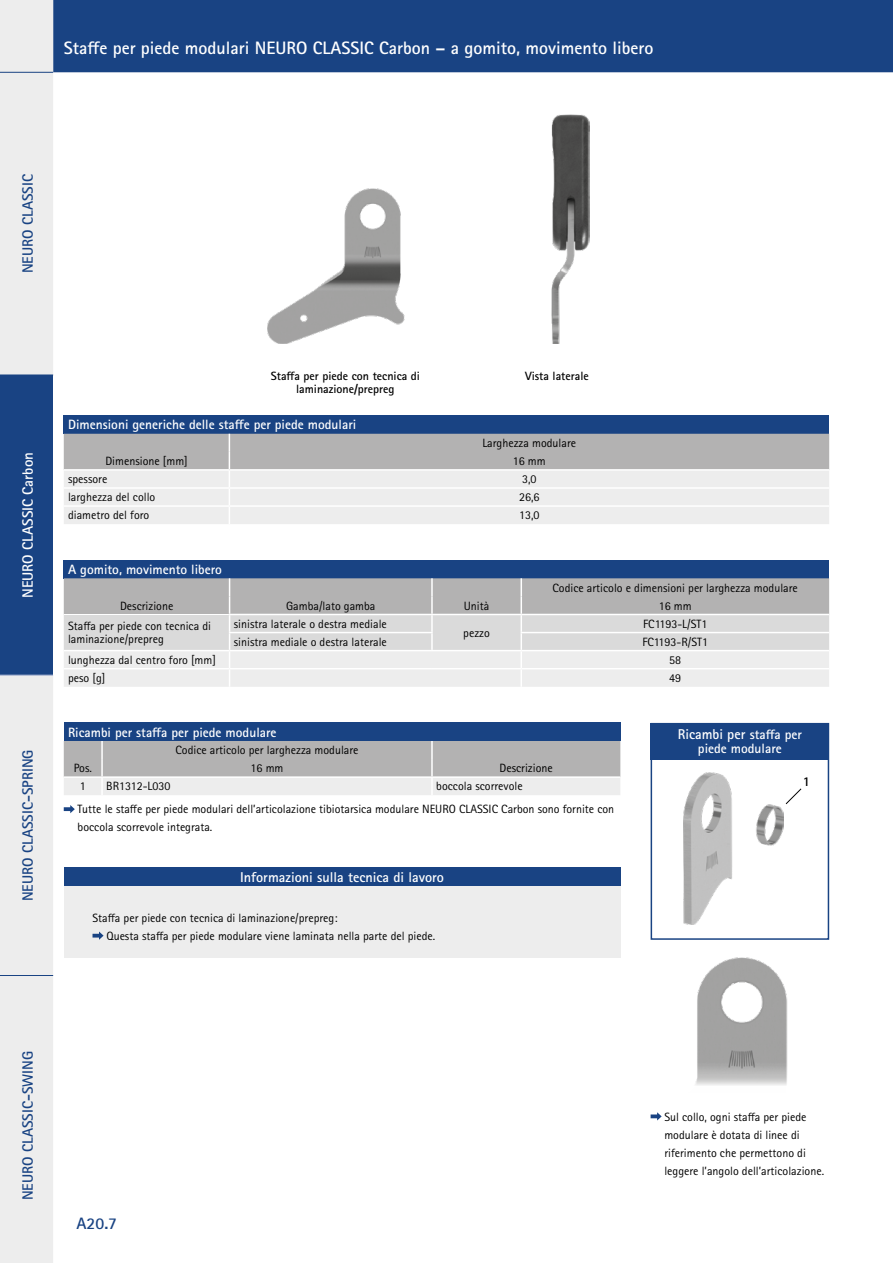
<style>
.page{position:relative;width:893px;height:1263px;background:#fff}
.page>*{position:absolute;margin:0;border:0;box-sizing:border-box;transform-origin:0 0}
.t1{font:700 18px "Rotis Sans Serif Pro";color:#fff}
.t2{font:700 16.5px "Rotis Sans Serif Pro";color:#194383}
.t3{font:700 15px "Rotis Sans Serif Pro";color:#194383}
.t4{font:700 15px "Rotis Sans Serif Pro";color:#fff}
.t5{font:700 14.25px "Rotis Sans Serif Pro";color:#fff}
.t6{font:700 13.5px "Rotis Sans Serif Pro";color:#fff}
.t7{font:700 13.5px "Rotis Sans Serif Pro";color:#000}
.t8{font:12px/18px "Rotis Sans Serif Pro";color:#000}
.t9{font:700 12px/13.5px "Rotis Sans Serif Pro";color:#000;text-align:center}
.s1{font-size:13.5px}
</style>
<div class="page">
<div style="left:651px;top:723px;width:178px;height:217px;border:2px solid #194383"></div>
<svg style="left:64px;top:805px;width:11px;height:8px"></svg>
<div style="left:64px;top:723px;width:556px;height:18px;background:#194383"></div>
<svg style="left:64px;top:741px;width:556px;height:54px;background:#c7c7c7"></svg>
<div style="left:651px;top:723px;width:178px;height:36px;background:#194383"></div>
<svg style="left:651px;top:1112px;width:11px;height:8px"></svg>
<div style="left:64px;top:867px;width:556px;height:91px;background:#ededed"></div>
<div style="left:64px;top:867px;width:556px;height:18px;background:#194383"></div>
<svg style="left:93px;top:931px;width:11px;height:9px"></svg>
<img style="left:695px;top:957px;width:93px;height:128px">
<img style="left:551px;top:114px;width:39px;height:229px">
<img style="left:268px;top:188px;width:137px;height:155px">
<img style="left:683px;top:773px;width:100px;height:151px">
<svg style="left:785px;top:788px;width:17px;height:17px"></svg>
<div style="left:53px;top:0;width:840px;height:72px;background:#194383"></div>
<div style="left:0;top:0;width:53px;height:1263px;background:#ededed"></div>
<div style="left:0;top:375px;width:53px;height:300px;background:#194383"></div>
<hr style="left:0;top:675px;width:53px;height:1px;background:#e9e9f3">
<hr style="left:0;top:975px;width:53px;height:1px;background:#194383">
<hr style="left:0;top:72px;width:53px;height:1px;background:#194383">
<div style="left:64px;top:416px;width:765px;height:18px;background:#194383"></div>
<svg style="left:64px;top:434px;width:765px;height:90px;background:#d7d6d6"></svg>
<div style="left:64px;top:560px;width:765px;height:18px;background:#194383"></div>
<svg style="left:64px;top:578px;width:765px;height:109px;background:#d4d4d4"></svg>
<h1 class="t1" style="left:64px;top:37px;width:591px">Staffe per piede modulari NEURO CLASSIC Carbon – a gomito, movimento libero</h1>
<p class="t3" style="left:18px;top:273px;width:101px;rotate:-90deg">NEURO CLASSIC</p>
<p class="t4" style="left:18px;top:598px;width:148px;rotate:-90deg">NEURO CLASSIC Carbon</p>
<p class="t3" style="left:18px;top:901px;width:153px;rotate:-90deg">NEURO CLASSIC-SPRING</p>
<p class="t9" style="left:271px;top:369px;width:151px">Staffa per piede con tecnica di laminazione/prepreg</p>
<p class="t9" style="left:525px;top:369px;width:65px">Vista laterale</p>
<p class="t6" style="left:68px;top:416px;width:290px">Dimensioni generiche delle staffe per piede modulari</p>
<p class="t8" style="left:482px;top:434px;width:95px">Larghezza modulare</p>
<p class="t8" style="left:105px;top:452px;width:84px">Dimensione [mm]</p>
<p class="t8" style="left:513px;top:452px;width:34px">16 mm</p>
<p class="t8" style="left:68px;top:470px;width:41px">spessore</p>
<p class="t8" style="left:522px;top:470px;width:16px">3,0</p>
<p class="t8" style="left:68px;top:488px;width:89px">larghezza del collo</p>
<p class="t8" style="left:519px;top:488px;width:22px">26,6</p>
<p class="t8" style="left:68px;top:506px;width:83px">diametro del foro</p>
<p class="t8" style="left:519px;top:506px;width:22px">13,0</p>
<p class="t6" style="left:68px;top:561px;width:155px">A gomito, movimento libero</p>
<p class="t8" style="left:552px;top:579px;width:247px">Codice articolo e dimensioni per larghezza modulare</p>
<p class="t8" style="left:120px;top:597px;width:55px">Descrizione</p>
<p class="t8" style="left:286px;top:597px;width:91px">Gamba/lato gamba</p>
<p class="t8" style="left:464px;top:597px;width:27px">Unità</p>
<p class="t8" style="left:659px;top:597px;width:34px">16 mm</p>
<p class="t8" style="left:68px;top:619px;width:145px;line-height:13.5px">Staffa per piede con tecnica di laminazione/prepreg</p>
<p class="t8" style="left:234px;top:615px;width:155px">sinistra laterale o destra mediale</p>
<p class="t8" style="left:643px;top:615px;width:66px">FC1193-L/ST1</p>
<p class="t8" style="left:463px;top:624px;width:28px">pezzo</p>
<p class="t8" style="left:234px;top:633px;width:155px">sinistra mediale o destra laterale</p>
<p class="t8" style="left:642px;top:633px;width:67px">FC1193-R/ST1</p>
<p class="t8" style="left:68px;top:651px;width:149px">lunghezza dal centro foro [mm]</p>
<p class="t8" style="left:669px;top:651px;width:13px">58</p>
<p class="t8" style="left:68px;top:669px;width:39px">peso [g]</p>
<p class="t8" style="left:669px;top:669px;width:13px">49</p>
<p class="t6" style="left:68px;top:723px;width:210px">Ricambi per staffa per piede modulare</p>
<p class="t8" style="left:175px;top:741px;width:185px">Codice articolo per larghezza modulare</p>
<p class="t8" style="left:74px;top:759px;width:19px">Pos.</p>
<p class="t8" style="left:251px;top:759px;width:34px">16 mm</p>
<p class="t8" style="left:499px;top:759px;width:55px">Descrizione</p>
<p class="t8" style="left:80px;top:777px;width:7px">1</p>
<p class="t8" style="left:106px;top:777px;width:66px">BR1312-L030</p>
<p class="t8" style="left:436px;top:777px;width:88px">boccola scorrevole</p>
<p class="t8" style="left:78px;top:800px;width:538px">Tutte le staffe per piede modulari dell’articolazione tibiotarsica modulare NEURO CLASSIC Carbon sono fornite con boccola scorrevole integrata.</p>
<p class="t5" style="left:240px;top:868px;width:205px">Informazioni sulla tecnica di lavoro</p>
<p class="t8" style="left:106px;top:909px;width:330px;text-indent:-14px">Staffa per piede con tecnica di laminazione/prepreg:<br>Questa staffa per piede modulare viene laminata nella parte del piede.</p>
<p class="t5" style="left:678px;top:725px;width:126px">Ricambi per <span class="s1">staffa per</span></p>
<p class="t6" style="left:698px;top:740px;width:85px">piede modulare</p>
<p class="t7" style="left:803px;top:773px;width:9px">1</p>
<p class="t3" style="left:18px;top:1200px;width:151px;rotate:-90deg">NEURO CLASSIC-SWING</p>
<h2 class="t2" style="left:77px;top:1213px;width:42px">A20.7</h2>
<p class="t8" style="left:664px;top:1107px;width:161px">Sul collo, ogni staffa per piede modulare è dotata di linee di riferimento che permettono di leggere l’angolo dell’articolazione.</p>
</div>
